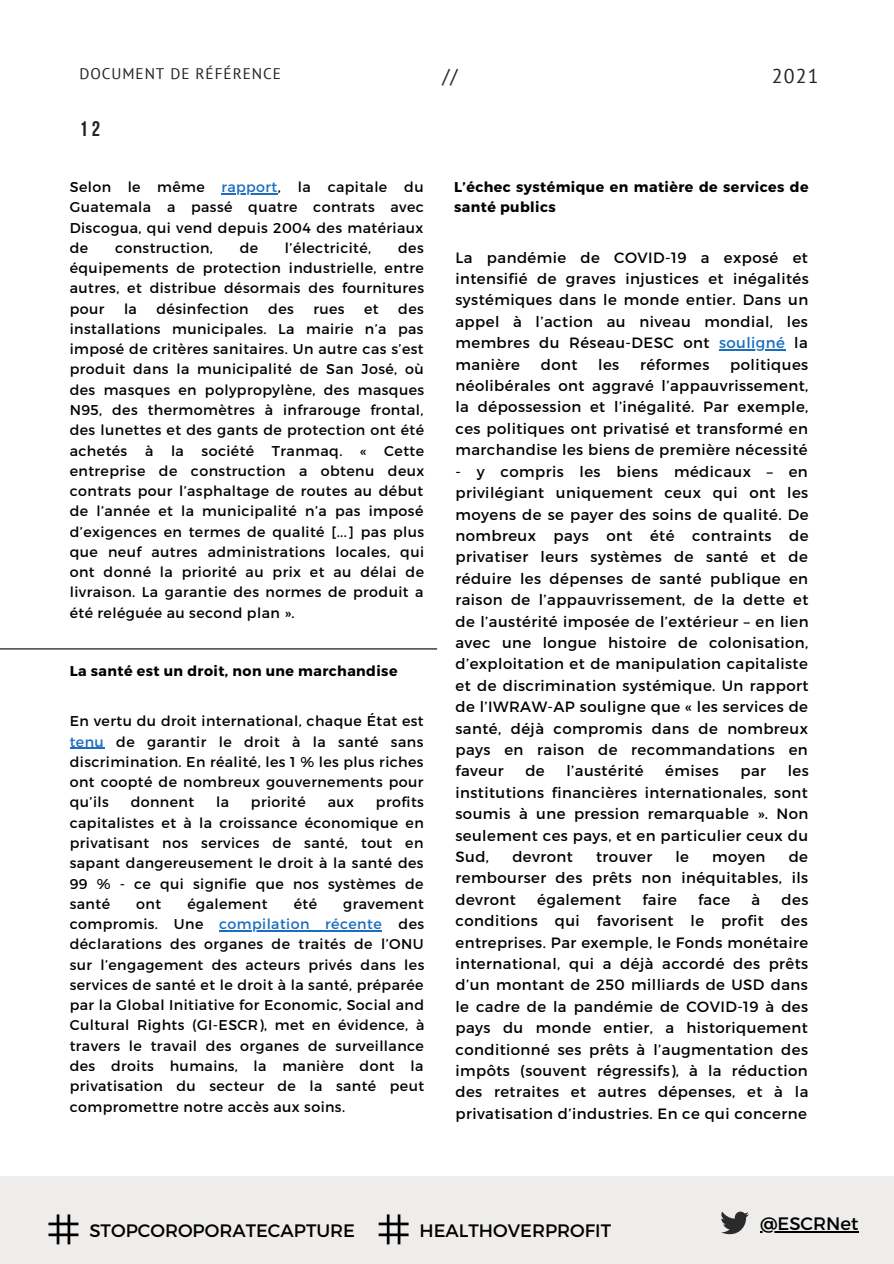
<style>
.page{position:relative;width:894px;height:1264px;background:#fff}
.page>*{position:absolute;margin:0;border:0;box-sizing:border-box;transform-origin:0 0}
.t1{font:700 21px "Bebas Neue";color:#222}
.t2{font:19.8px "PT Sans";color:#222}
.t3{font:18px "Montserrat";color:#000}
.t4{font:15.3px "PT Sans";letter-spacing:.06em;color:#222}
.t5{font:14.85px/21.5px "Montserrat";letter-spacing:.03em;color:#000;text-align:justify}
.t6{font:14.25px/20.2px "Montserrat";letter-spacing:.03em;color:#000;text-align:justify}
.t7{font:700 14.25px/20.2px "Montserrat";letter-spacing:.03em;color:#000}
.s1{color:#1a6dbf}
</style>
<div class="page">
<div style="left:0;top:1176px;width:893px;height:87px;background:#efedeb"></div>
<svg style="left:721px;top:1211px;width:27px;height:23px"></svg>
<hr style="left:759px;top:1231px;width:99px;height:1px;background:#000">
<hr style="left:221px;top:193px;width:57px;height:1px;background:#1a6dbf">
<hr style="left:0;top:648px;width:436px;height:1px;background:#000">
<hr style="left:70px;top:747px;width:34px;height:1px;background:#1a6dbf">
<hr style="left:219px;top:930px;width:163px;height:1px;background:#1a6dbf">
<hr style="left:718px;top:349px;width:67px;height:1px;background:#1a6dbf">
<hr style="left:386px;top:1214px;width:3px;height:30px;background:#000">
<hr style="left:397px;top:1214px;width:3px;height:30px;background:#000">
<hr style="left:378px;top:1222px;width:30px;height:3px;background:#000">
<hr style="left:378px;top:1233px;width:30px;height:3px;background:#000">
<hr style="left:57px;top:1214px;width:2px;height:30px;background:#000">
<hr style="left:68px;top:1214px;width:2px;height:30px;background:#000">
<hr style="left:48px;top:1222px;width:30px;height:3px;background:#000">
<hr style="left:48px;top:1233px;width:30px;height:3px;background:#000">
<p class="t4" style="left:79px;top:63px;width:203px">DOCUMENT DE RÉFÉRENCE</p>
<p class="t2" style="left:442px;top:62px;width:17px">//</p>
<p class="t2" style="left:771px;top:62px;width:48px">2021</p>
<p class="t1" style="left:79px;top:120px;width:22px">12</p>
<p class="t6" style="left:70px;top:176px;width:355px">Selon le même <span class="s1">rapport</span>, la capitale du Guatemala a passé quatre contrats avec Discogua, qui vend depuis 2004 des matériaux de</p>
<p class="t6" style="left:115px;top:237px;width:99px">construction,</p>
<p class="t6" style="left:240px;top:237px;width:20px">de</p>
<p class="t6" style="left:285px;top:237px;width:88px">l’électricité,</p>
<p class="t6" style="left:70px;top:237px;width:356px;text-indent:328px">des équipements de protection industrielle, entre autres, et distribue désormais des fournitures pour</p>
<p class="t6" style="left:124px;top:298px;width:14px">la</p>
<p class="t6" style="left:156px;top:298px;width:94px">désinfection</p>
<p class="t6" style="left:268px;top:298px;width:27px">des</p>
<p class="t6" style="left:313px;top:298px;width:33px">rues</p>
<p class="t6" style="left:364px;top:298px;width:16px">et</p>
<p class="t6" style="left:70px;top:298px;width:356px;text-indent:328px">des installations municipales. La mairie n’a pas imposé de critères sanitaires. Un autre cas s’est produit dans la municipalité de San José, où des masques en polypropylène, des masques N95, des thermomètres à infrarouge frontal, des lunettes et des gants de protection ont été achetés à la société Tranmaq. « Cette entreprise de construction a obtenu deux contrats pour l’asphaltage de routes au début de l’année et la municipalité n’a pas imposé d’exigences en termes de qualité [...] pas plus que neuf autres administrations locales, qui ont donné la priorité au prix et au délai de livraison. La garantie des normes de produit a été reléguée au second plan ».</p>
<p class="t7" style="left:70px;top:660px;width:329px">La santé est un droit, non une marchandise</p>
<p class="t6" style="left:70px;top:710px;width:355px">En vertu du droit international, chaque État est <span class="s1">tenu</span> de garantir le droit à la santé sans discrimination. En réalité, les 1 % les plus riches ont coopté de nombreux gouvernements pour qu’ils</p>
<p class="t6" style="left:131px;top:791px;width:65px">donnent</p>
<p class="t6" style="left:216px;top:791px;width:14px">la</p>
<p class="t6" style="left:251px;top:791px;width:56px">priorité</p>
<p class="t6" style="left:327px;top:791px;width:28px">aux</p>
<p class="t6" style="left:70px;top:791px;width:355px;text-indent:306px">profits capitalistes et à la croissance économique en privatisant nos services de santé, tout en sapant dangereusement le droit à la santé des 99 % - ce qui signifie que nos systèmes de santé</p>
<p class="t6" style="left:136px;top:892px;width:26px">ont</p>
<p class="t6" style="left:187px;top:892px;width:82px">également</p>
<p class="t6" style="left:293px;top:892px;width:25px">été</p>
<p class="t6" style="left:70px;top:892px;width:356px;text-indent:273px">gravement compromis. Une <span class="s1">compilation récente</span> des déclarations des organes de traités de l’ONU sur l’engagement des acteurs privés dans les services de santé et le droit à la santé, préparée par la Global Initiative for Economic, Social and Cultural Rights (GI-ESCR), met en évidence, à travers le travail des organes de surveillance des droits humains, la manière dont la privatisation du secteur de la santé peut compromettre notre accès aux soins.</p>
<p class="t7" style="left:454px;top:176px;width:356px">L’échec systémique en matière de services de santé publics</p>
<p class="t5" style="left:455px;top:246px;width:355px">La pandémie de COVID-19 a exposé et intensifié de graves injustices et inégalités systémiques dans le monde entier. Dans un appel à l’action au niveau mondial, les membres du Réseau-DESC ont <span class="s1">souligné</span> la manière</p>
<p class="t5" style="left:540px;top:353px;width:38px">dont</p>
<p class="t5" style="left:598px;top:353px;width:23px">les</p>
<p class="t5" style="left:640px;top:353px;width:71px">réformes</p>
<p class="t5" style="left:455px;top:353px;width:354px;text-indent:275px">politiques néolibérales ont aggravé l’appauvrissement, la dépossession et l’inégalité. Par exemple, ces politiques ont privatisé et transformé en marchandise les biens de première nécessité</p>
<p class="t5" style="left:455px;top:460px;width:354px">- y compris les biens médicaux – en privilégiant uniquement ceux qui ont les moyens de se payer des soins de qualité. De nombreux pays ont été contraints de privatiser leurs systèmes de santé et de réduire les dépenses de santé publique en raison de l’appauvrissement, de la dette et de l’austérité imposée de l’extérieur – en lien avec une longue histoire de colonisation, d’exploitation et de manipulation capitaliste et de discrimination systémique. Un rapport de l’IWRAW-AP souligne que « les services de santé, déjà compromis dans de nombreux pays en raison de recommandations en faveur</p>
<p class="t5" style="left:525px;top:759px;width:21px">de</p>
<p class="t5" style="left:566px;top:759px;width:79px">l’austérité</p>
<p class="t5" style="left:665px;top:759px;width:55px">émises</p>
<p class="t5" style="left:740px;top:759px;width:27px">par</p>
<p class="t5" style="left:455px;top:759px;width:354px;text-indent:332px">les institutions financières internationales, sont soumis à une pression remarquable ». Non seulement ces pays, et en particulier ceux du Sud,</p>
<p class="t5" style="left:455px;top:845px;width:354px;text-indent:333px">de rembourser des prêts non inéquitables, ils devront</p>
<p class="t5" style="left:512px;top:845px;width:62px">devront</p>
<p class="t5" style="left:596px;top:845px;width:58px">trouver</p>
<p class="t5" style="left:675px;top:845px;width:15px">le</p>
<p class="t5" style="left:712px;top:845px;width:55px">moyen</p>
<p class="t5" style="left:537px;top:888px;width:85px">également</p>
<p class="t5" style="left:642px;top:888px;width:36px">faire</p>
<p class="t5" style="left:697px;top:888px;width:34px">face</p>
<p class="t5" style="left:751px;top:888px;width:10px">à</p>
<p class="t5" style="left:455px;top:888px;width:354px;text-indent:326px">des conditions qui favorisent le profit des entreprises. Par exemple, le Fonds monétaire international, qui a déjà accordé des prêts d’un montant de 250 milliards de USD dans le cadre de la pandémie de COVID-19 à des pays du monde entier, a historiquement conditionné ses prêts à l’augmentation des impôts (souvent régressifs), à la réduction des retraites et autres dépenses, et à la privatisation d’industries. En ce qui concerne</p>
<p class="t3" style="left:89px;top:1218px;width:267px">STOPCOROPORATECAPTURE</p>
<p class="t3" style="left:419px;top:1218px;width:193px">HEALTHOVERPROFIT</p>
<p class="t3" style="left:759px;top:1212px;width:100px">@ESCRNet</p>
</div>
